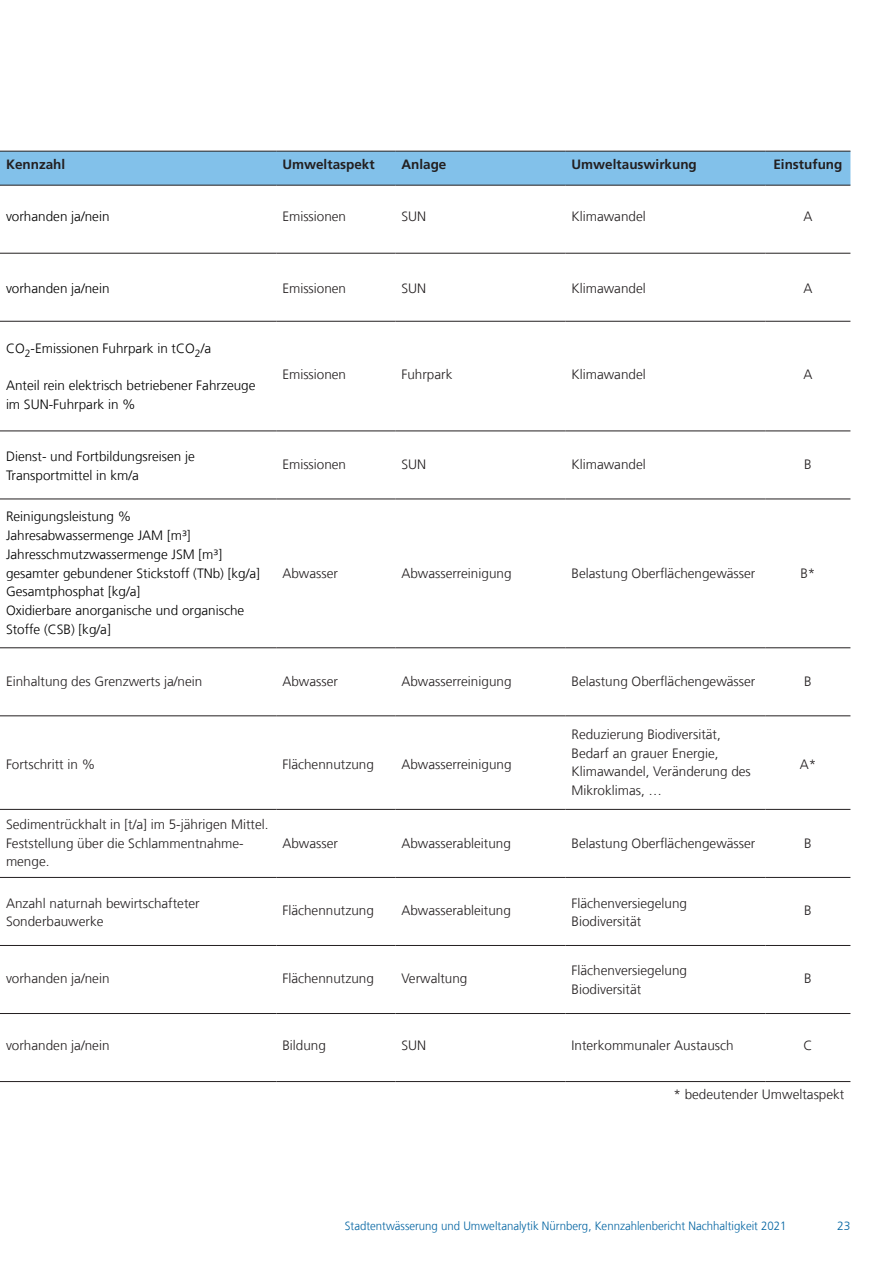
<style>
.page{position:relative;width:893px;height:1263px;background:#fff}
.page>*{position:absolute;margin:0;border:0;box-sizing:border-box;transform-origin:0 0}
.t1{font:300 13.5px/18.8px "Frutiger LT Com";color:#231f20}
.t2{font:300 13.5px/18.8px "Frutiger LT Com";color:#000}
.t3{font:700 13.5px "Frutiger LT Com";color:#231f20}
.t4{font:300 12px "Frutiger LT Com";color:#0063a1;scale:.95 1}
.t5{font:300 12px "Frutiger LT Com";color:#0063a1}
</style>
<div class="page">
<div style="left:0;top:151px;width:850px;height:34px;background:#82c1ea"></div>
<hr style="left:0;top:185px;width:276px;height:1px;background:#231f20">
<hr style="left:276px;top:185px;width:119px;height:1px;background:#231f20">
<hr style="left:395px;top:185px;width:171px;height:1px;background:#231f20">
<hr style="left:566px;top:185px;width:199px;height:1px;background:#231f20">
<hr style="left:765px;top:185px;width:85px;height:1px;background:#231f20">
<hr style="left:0;top:253px;width:276px;height:1px;background:#231f20">
<hr style="left:276px;top:253px;width:119px;height:1px;background:#231f20">
<hr style="left:395px;top:253px;width:171px;height:1px;background:#231f20">
<hr style="left:566px;top:253px;width:199px;height:1px;background:#231f20">
<hr style="left:765px;top:253px;width:85px;height:1px;background:#231f20">
<hr style="left:0;top:321px;width:276px;height:1px;background:#231f20">
<hr style="left:276px;top:321px;width:119px;height:1px;background:#231f20">
<hr style="left:395px;top:321px;width:171px;height:1px;background:#231f20">
<hr style="left:566px;top:321px;width:199px;height:1px;background:#231f20">
<hr style="left:765px;top:321px;width:85px;height:1px;background:#231f20">
<hr style="left:0;top:431px;width:276px;height:1px;background:#231f20">
<hr style="left:276px;top:431px;width:119px;height:1px;background:#231f20">
<hr style="left:395px;top:431px;width:171px;height:1px;background:#231f20">
<hr style="left:566px;top:431px;width:199px;height:1px;background:#231f20">
<hr style="left:765px;top:431px;width:85px;height:1px;background:#231f20">
<hr style="left:0;top:499px;width:276px;height:1px;background:#231f20">
<hr style="left:276px;top:499px;width:119px;height:1px;background:#231f20">
<hr style="left:395px;top:499px;width:171px;height:1px;background:#231f20">
<hr style="left:566px;top:499px;width:199px;height:1px;background:#231f20">
<hr style="left:765px;top:499px;width:85px;height:1px;background:#231f20">
<hr style="left:0;top:647px;width:276px;height:1px;background:#231f20">
<hr style="left:276px;top:647px;width:119px;height:1px;background:#231f20">
<hr style="left:395px;top:647px;width:171px;height:1px;background:#231f20">
<hr style="left:566px;top:647px;width:199px;height:1px;background:#231f20">
<hr style="left:765px;top:647px;width:85px;height:1px;background:#231f20">
<hr style="left:0;top:715px;width:276px;height:1px;background:#231f20">
<hr style="left:276px;top:715px;width:119px;height:1px;background:#231f20">
<hr style="left:395px;top:715px;width:171px;height:1px;background:#231f20">
<hr style="left:566px;top:715px;width:199px;height:1px;background:#231f20">
<hr style="left:765px;top:715px;width:85px;height:1px;background:#231f20">
<hr style="left:0;top:809px;width:276px;height:1px;background:#231f20">
<hr style="left:276px;top:809px;width:119px;height:1px;background:#231f20">
<hr style="left:395px;top:809px;width:171px;height:1px;background:#231f20">
<hr style="left:566px;top:809px;width:199px;height:1px;background:#231f20">
<hr style="left:765px;top:809px;width:85px;height:1px;background:#231f20">
<hr style="left:0;top:877px;width:276px;height:1px;background:#231f20">
<hr style="left:276px;top:877px;width:119px;height:1px;background:#231f20">
<hr style="left:395px;top:877px;width:171px;height:1px;background:#231f20">
<hr style="left:566px;top:877px;width:199px;height:1px;background:#231f20">
<hr style="left:765px;top:877px;width:85px;height:1px;background:#231f20">
<hr style="left:276px;top:945px;width:119px;height:1px;background:#231f20">
<hr style="left:395px;top:945px;width:171px;height:1px;background:#231f20">
<hr style="left:566px;top:945px;width:199px;height:1px;background:#231f20">
<hr style="left:765px;top:945px;width:85px;height:1px;background:#231f20">
<hr style="left:276px;top:1013px;width:119px;height:1px;background:#231f20">
<hr style="left:395px;top:1013px;width:171px;height:1px;background:#231f20">
<hr style="left:566px;top:1013px;width:199px;height:1px;background:#231f20">
<hr style="left:765px;top:1013px;width:85px;height:1px;background:#231f20">
<hr style="left:0;top:945px;width:276px;height:1px;background:#231f20">
<hr style="left:0;top:1013px;width:276px;height:1px;background:#231f20">
<hr style="left:276px;top:1081px;width:119px;height:1px;background:#231f20">
<hr style="left:395px;top:1081px;width:171px;height:1px;background:#231f20">
<hr style="left:566px;top:1081px;width:199px;height:1px;background:#231f20">
<hr style="left:765px;top:1081px;width:85px;height:1px;background:#231f20">
<hr style="left:0;top:1081px;width:276px;height:1px;background:#231f20">
<p class="t3" style="left:6px;top:156px;width:61px">Kennzahl</p>
<p class="t3" style="left:282px;top:156px;width:94px">Umweltaspekt</p>
<p class="t3" style="left:401px;top:156px;width:47px">Anlage</p>
<p class="t3" style="left:572px;top:156px;width:127px">Umweltauswirkung</p>
<p class="t3" style="left:773px;top:156px;width:70px">Einstufung</p>
<p class="t2" style="left:6px;top:207px;width:105px">vorhanden ja/nein</p>
<p class="t1" style="left:282px;top:207px;width:65px">Emissionen</p>
<p class="t1" style="left:401px;top:207px;width:26px">SUN</p>
<p class="t1" style="left:572px;top:207px;width:76px">Klimawandel</p>
<p class="t1" style="left:803px;top:207px;width:11px">A</p>
<p class="t2" style="left:6px;top:279px;width:105px">vorhanden ja/nein</p>
<p class="t1" style="left:282px;top:279px;width:65px">Emissionen</p>
<p class="t1" style="left:401px;top:279px;width:26px">SUN</p>
<p class="t1" style="left:572px;top:279px;width:76px">Klimawandel</p>
<p class="t1" style="left:803px;top:279px;width:11px">A</p>
<p class="t2" style="left:6px;top:339px;width:207px">CO<sub>2</sub>-Emissionen Fuhrpark in tCO<sub>2</sub>/a</p>
<p class="t2" style="left:6px;top:376px;width:251px">Anteil rein elektrisch betriebener Fahrzeuge im SUN-Fuhrpark in %</p>
<p class="t1" style="left:282px;top:365px;width:65px">Emissionen</p>
<p class="t1" style="left:401px;top:365px;width:53px">Fuhrpark</p>
<p class="t1" style="left:572px;top:365px;width:76px">Klimawandel</p>
<p class="t1" style="left:803px;top:365px;width:11px">A</p>
<p class="t2" style="left:6px;top:447px;width:190px">Dienst- und Fortbildungsreisen je<br>Transportmittel in km/a</p>
<p class="t1" style="left:282px;top:455px;width:65px">Emissionen</p>
<p class="t1" style="left:401px;top:455px;width:26px">SUN</p>
<p class="t1" style="left:572px;top:455px;width:76px">Klimawandel</p>
<p class="t1" style="left:804px;top:455px;width:9px">B</p>
<p class="t2" style="left:6px;top:507px;width:256px">Reinigungsleistung %<br>Jahresabwassermenge JAM [m³]<br>Jahresschmutzwassermenge JSM [m³] gesamter gebundener Stickstoff (TNb) [kg/a]<br>Gesamtphosphat [kg/a]<br>Oxidierbare anorganische und organische<br>Stoffe (CSB) [kg/a]</p>
<p class="t1" style="left:282px;top:564px;width:57px">Abwasser</p>
<p class="t1" style="left:401px;top:564px;width:112px">Abwasserreinigung</p>
<p class="t1" style="left:572px;top:564px;width:185px">Belastung Oberflächengewässer</p>
<p class="t1" style="left:800px;top:564px;width:17px">B*</p>
<p class="t1" style="left:6px;top:672px;width:198px">Einhaltung des Grenzwerts ja/nein</p>
<p class="t1" style="left:282px;top:672px;width:57px">Abwasser</p>
<p class="t1" style="left:401px;top:672px;width:112px">Abwasserreinigung</p>
<p class="t1" style="left:572px;top:672px;width:185px">Belastung Oberflächengewässer</p>
<p class="t1" style="left:804px;top:672px;width:9px">B</p>
<p class="t1" style="left:6px;top:755px;width:91px">Fortschritt in %</p>
<p class="t1" style="left:282px;top:755px;width:93px">Flächennutzung</p>
<p class="t1" style="left:401px;top:755px;width:112px">Abwasserreinigung</p>
<p class="t1" style="left:572px;top:725px;width:181px">Reduzierung Biodiversität,<br>Bedarf an grauer Energie,<br>Klimawandel, Veränderung des<br>Mikroklimas, …</p>
<p class="t1" style="left:800px;top:755px;width:18px">A*</p>
<p class="t1" style="left:6px;top:815px;width:264px">Sedimentrückhalt in [t/a] im 5-jährigen Mittel.<br>Feststellung über die Schlammentnahme&shy;menge.</p>
<p class="t1" style="left:282px;top:834px;width:57px">Abwasser</p>
<p class="t1" style="left:401px;top:834px;width:111px">Abwasserableitung</p>
<p class="t1" style="left:572px;top:834px;width:185px">Belastung Oberflächengewässer</p>
<p class="t1" style="left:804px;top:834px;width:9px">B</p>
<p class="t1" style="left:6px;top:894px;width:195px">Anzahl naturnah bewirtschafteter<br>Sonderbauwerke</p>
<p class="t1" style="left:282px;top:901px;width:93px">Flächennutzung</p>
<p class="t1" style="left:401px;top:901px;width:111px">Abwasserableitung</p>
<p class="t1" style="left:572px;top:894px;width:117px">Flächenversiegelung<br>Biodiversität</p>
<p class="t1" style="left:804px;top:901px;width:9px">B</p>
<p class="t1" style="left:6px;top:969px;width:105px">vorhanden ja/nein</p>
<p class="t1" style="left:282px;top:969px;width:93px">Flächennutzung</p>
<p class="t1" style="left:401px;top:969px;width:68px">Verwaltung</p>
<p class="t1" style="left:572px;top:961px;width:117px">Flächenversiegelung<br>Biodiversität</p>
<p class="t1" style="left:804px;top:969px;width:9px">B</p>
<p class="t1" style="left:6px;top:1036px;width:105px">vorhanden ja/nein</p>
<p class="t1" style="left:282px;top:1036px;width:45px">Bildung</p>
<p class="t1" style="left:401px;top:1036px;width:26px">SUN</p>
<p class="t1" style="left:572px;top:1036px;width:164px">Interkommunaler Austausch</p>
<p class="t1" style="left:803px;top:1036px;width:11px">C</p>
<p class="t1" style="left:673px;top:1085px;width:173px">* bedeutender Umweltaspekt</p>
<p class="t4" style="left:345px;top:1219px;width:466px">Stadtentwässerung und Umweltanalytik Nürnberg, Kennzahlenbericht Nachhaltigkeit 2021</p>
<p class="t5" style="left:837px;top:1219px;width:15px">23</p>
</div>
